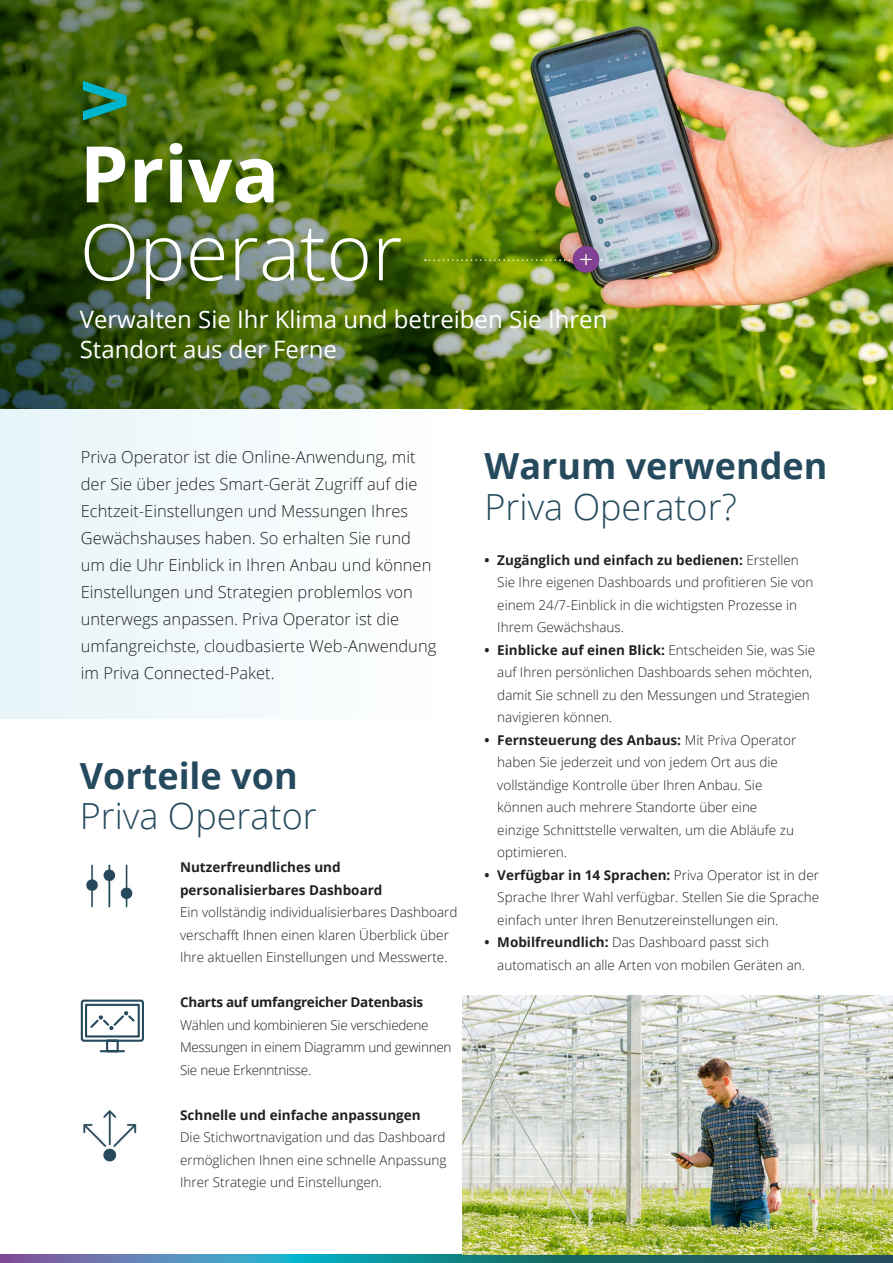
<style>
.page{position:relative;width:893px;height:1263px;background:#fff}
.page>*{position:absolute;margin:0;border:0;box-sizing:border-box;transform-origin:0 0}
.t1{font:300 78px "Open Sans";color:#fff}
.t2{font:700 78px "Open Sans";color:#fff}
.t3{font:300 36px "Open Sans";color:#264a5d}
.t4{font:700 36px "Open Sans";color:#264a5d}
.t5{font:24px/30px "Open Sans";color:#fff}
.t6{font:300 16.5px/27px "Open Sans";color:#202020}
.t7{font:300 13.5px/22.5px "Open Sans";color:#212121}
.t8{font:300 13.5px/22.5px "Open Sans";color:#202020}
.t9{font:300 13.5px/22.5px "Open Sans";letter-spacing:-.02em;color:#202020}
.t10{font:700 13.5px/22.5px "Open Sans";color:#202020}
.t11{font:700 13.5px "Open Sans";letter-spacing:-.02em;color:#202020}
.s1{font-weight:700}
</style>
<div class="page">
<svg style="left:0;top:1254px;width:893px;height:9px"></svg>
<div style="left:0;top:409px;width:461px;height:310px;background:#f3fafc"></div>
<img style="left:0;top:0;width:893px;height:409px">
<svg style="left:83px;top:81px;width:44px;height:40px"></svg>
<img style="left:425px;top:240px;width:180px;height:38px">
<img style="left:462px;top:995px;width:431px;height:259px">
<svg style="left:80px;top:999px;width:64px;height:54px"></svg>
<img style="left:83px;top:1110px;width:54px;height:52px">
<img style="left:86px;top:864px;width:47px;height:44px">
<h1 class="t2" style="left:80px;top:119px;width:201px">Priva</h1>
<h1 class="t1" style="left:80px;top:199px;width:324px">Operator</h1>
<h3 class="t5" style="left:80px;top:304px;width:529px">Verwalten Sie Ihr Klima und betreiben Sie Ihren<br>Standort aus der Ferne</h3>
<p class="t6" style="left:81px;top:443px;width:357px">Priva Operator ist die Online-Anwendung, mit der Sie über jedes Smart-Gerät Zugriff auf die Echtzeit-Einstellungen und Messungen Ihres Gewächshauses haben. So erhalten Sie rund um die Uhr Einblick in Ihren Anbau und können Einstellungen und Strategien problemlos von unterwegs anpassen. Priva Operator ist die umfangreichste, cloudbasierte Web-Anwendung im Priva Connected-Paket.</p>
<h2 class="t4" style="left:80px;top:750px;width:219px">Vorteile von</h2>
<h2 class="t3" style="left:80px;top:791px;width:239px">Priva Operator</h2>
<p class="t10" style="left:180px;top:855px;width:204px">Nutzerfreundliches und personalisierbares Dashboard</p>
<p class="t8" style="left:180px;top:900px;width:279px">Ein vollständig individualisierbares Dashboard verschafft Ihnen einen klaren Überblick über<br>Ihre aktuellen Einstellungen und Messwerte.</p>
<p class="t11" style="left:180px;top:993px;width:245px">Charts auf umfangreicher Datenbasis</p>
<p class="t9" style="left:180px;top:1013px;width:273px">Wählen und kombinieren Sie verschiedene<br>Messungen in einem Diagramm und gewinnen<br>Sie neue Erkenntnisse.</p>
<p class="t10" style="left:180px;top:1103px;width:242px">Schnelle und einfache anpassungen</p>
<p class="t8" style="left:180px;top:1125px;width:268px;text-align:justify">Die Stichwortnavigation und das Dashboard ermöglichen Ihnen eine schnelle Anpassung Ihrer Strategie und Einstellungen.</p>
<h2 class="t4" style="left:485px;top:441px;width:344px">Warum verwenden</h2>
<h2 class="t3" style="left:485px;top:482px;width:254px">Priva Operator?</h2>
<p class="t7" style="left:497px;top:548px;width:318px;text-indent:-13px"><span class="s1">• Zugänglich und einfach zu bedienen:</span> Erstellen Sie Ihre eigenen Dashboards und profitieren Sie von einem 24/7-Einblick in die wichtigsten Prozesse in Ihrem Gewächshaus.</p>
<p class="t7" style="left:497px;top:638px;width:319px;text-indent:-13px"><span class="s1">• Einblicke auf einen Blick:</span> Entscheiden Sie, was Sie auf Ihren persönlichen Dashboards sehen möchten, damit Sie schnell zu den Messungen und Strategien navigieren können.</p>
<p class="t7" style="left:497px;top:728px;width:300px;text-indent:-13px"><span class="s1">• Fernsteuerung des Anbaus:</span> Mit Priva Operator haben Sie jederzeit und von jedem Ort aus die vollständige Kontrolle über Ihren Anbau. Sie können auch mehrere Standorte über eine einzige Schnittstelle verwalten, um die Abläufe zu optimieren.</p>
<p class="t7" style="left:497px;top:863px;width:323px;text-align:justify;text-indent:-13px"><span class="s1">• Verfügbar in 14 Sprachen:</span> Priva Operator ist in der Sprache Ihrer Wahl verfügbar. Stellen Sie die Sprache einfach unter Ihren Benutzereinstellungen ein.</p>
<p class="t7" style="left:497px;top:931px;width:309px;text-indent:-13px"><span class="s1">• Mobilfreundlich:</span> Das Dashboard passt sich automatisch an alle Arten von mobilen Geräten an.</p>
</div>
